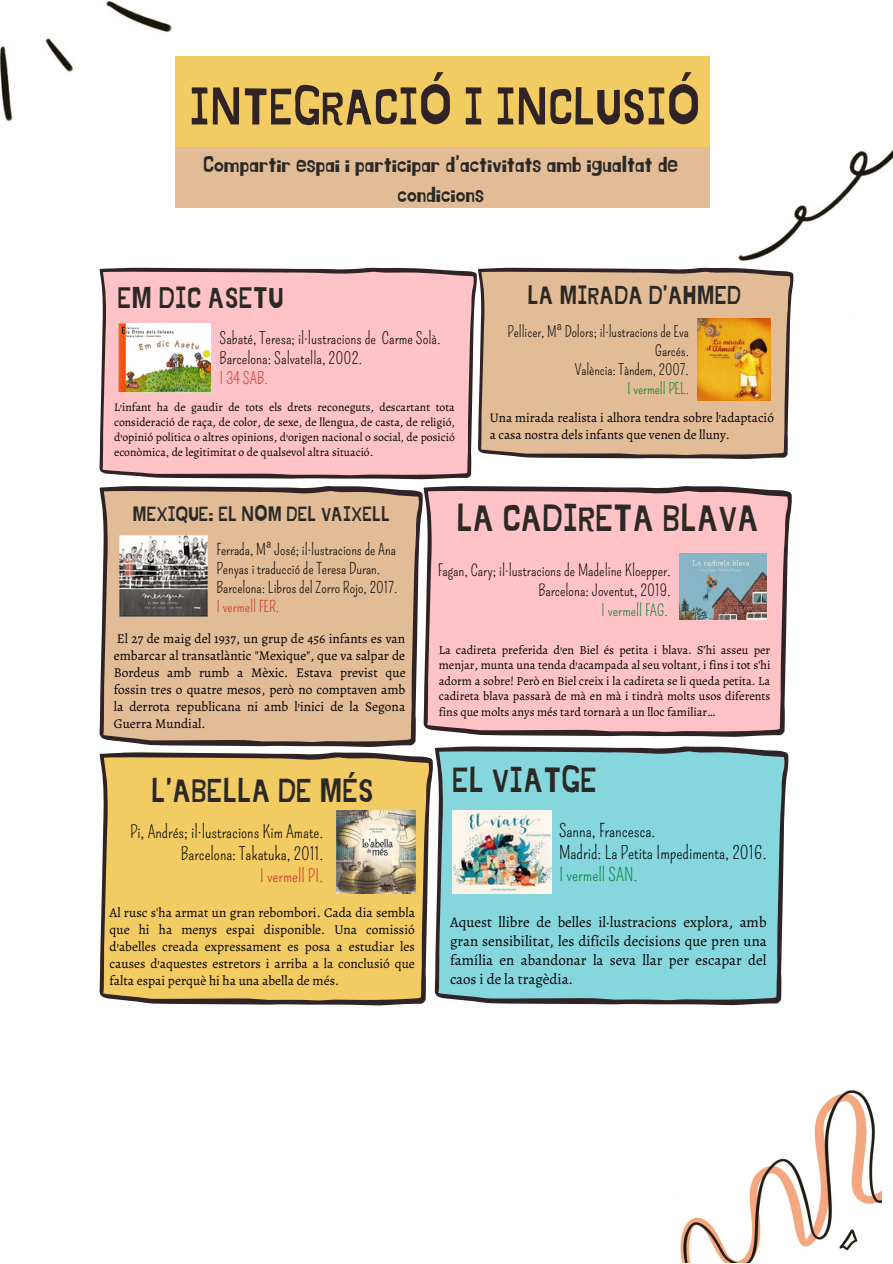
<style>
.page{position:relative;width:893px;height:1264px;background:#fff}
.page>*{position:absolute;margin:0;border:0;box-sizing:border-box;transform-origin:0 0}
.t1{font:51.15px "Jingleberry";color:#2f2325}
.t2{font:37.5px "Jingleberry";color:#2b2926}
.t3{font:34.8px "Jingleberry";color:#2b2926}
.t4{font:33px "Jingleberry";color:#2b2926}
.t5{font:29.55px "Jingleberry";color:#2b2926}
.t6{font:25.65px "Jingleberry";color:#2b2926}
.t7{font:22.95px/29.2px "Jingleberry";color:#2b2926;text-align:center}
.t8{font:20.4px "Jingleberry";color:#2b2926}
.t9{font:17.85px/22.2px "Pompiere";color:#000}
.t10{font:17.85px "Pompiere";color:#008037}
.t11{font:17.4px/22px "Pompiere";color:#000;text-align:right}
.t12{font:17.4px "Pompiere";color:#ca3128}
.t13{font:16.2px/20.2px "Pompiere";color:#000}
.t14{font:16.2px "Pompiere";color:#ca3128}
.t15{font:15.9px/19.6px "Pompiere";color:#000;text-align:right}
.t16{font:15.9px "Pompiere";color:#008037}
.t17{font:15.3px/19px "Pompiere";color:#000}
.t18{font:15.3px "Pompiere";color:#ca3128}
.t19{font:14.85px/18.9px "Alegreya";color:#000;text-align:justify}
.t20{font:14.85px/19px "Pompiere";color:#000;text-align:right}
.t21{font:14.85px "Pompiere";color:#008037}
.t22{font:13.35px/17px "Alegreya";color:#000;text-align:justify}
.t23{font:13.2px/16.6px "Alegreya";color:#000}
.t24{font:12.3px/15.5px "Alegreya";color:#000;text-align:justify}
.t25{font:11.7px/14.9px "Alegreya";color:#000;text-align:justify}
</style>
<div class="page">
<img style="left:0;top:1px;width:176px;height:153px">
<img style="left:674px;top:1090px;width:207px;height:172px">
<img style="left:702px;top:121px;width:190px;height:163px">
<div style="left:176px;top:56px;width:533px;height:130px;background:#f3cb63"></div>
<div style="left:176px;top:147px;width:533px;height:61px;background:#e2bb97"></div>
<svg style="left:99px;top:268px;width:378px;height:211px;background:#f1babd"></svg>
<img style="left:119px;top:324px;width:92px;height:68px">
<svg style="left:477px;top:268px;width:316px;height:191px;background:#d6b292"></svg>
<img style="left:697px;top:319px;width:73px;height:82px">
<svg style="left:99px;top:486px;width:324px;height:261px;background:#d7b393"></svg>
<img style="left:119px;top:535px;width:88px;height:81px">
<svg style="left:423px;top:486px;width:368px;height:251px;background:#f1babe"></svg>
<img style="left:679px;top:553px;width:87px;height:66px">
<svg style="left:434px;top:746px;width:354px;height:259px;background:#84ccd2"></svg>
<img style="left:452px;top:810px;width:99px;height:84px">
<svg style="left:99px;top:752px;width:334px;height:253px;background:#e6c164"></svg>
<img style="left:336px;top:810px;width:79px;height:84px">
<h1 class="t1" style="left:189px;top:83px;width:512px">INTEGRACIÓ I INCLUSIÓ</h1>
<h3 class="t7" style="left:203px;top:151px;width:476px">Compartir espai i participar d'activitats amb igualtat de condicions</h3>
<h3 class="t5" style="left:118px;top:284px;width:167px">EM DIC ASETU</h3>
<p class="t13" style="left:219px;top:328px;width:223px">Sabaté, Teresa; il·lustracions de Carme Solà.<br>Barcelona: Salvatella, 2002.</p>
<p class="t14" style="left:219px;top:369px;width:50px">I 34 SAB.</p>
<p class="t25" style="left:114px;top:400px;width:342px">L'infant ha de gaudir de tots els drets reconeguts, descartant tota consideració de raça, de color, de sexe, de llengua, de casta, de religió, d'opinió política o altres opinions, d'origen nacional o social, de posició econòmica, de legitimitat o de qualsevol altra situació.</p>
<h3 class="t6" style="left:527px;top:284px;width:215px">LA MIRADA D’AHMED</h3>
<p class="t20" style="left:507px;top:322px;width:183px">Pellicer, Mª Dolors; il·lustracions de Eva<br>Garcés.<br>València: Tàndem, 2007.</p>
<p class="t21" style="left:627px;top:380px;width:63px">I vermell PEL.</p>
<p class="t23" style="left:490px;top:409px;width:285px">Una mirada realista i alhora tendra sobre l'adaptació a casa nostra dels infants que venen de lluny.</p>
<h3 class="t8" style="left:133px;top:504px;width:259px">MEXIQUE: EL NOM DEL VAIXELL</h3>
<p class="t17" style="left:216px;top:540px;width:182px">Ferrada, Mª José; il·lustracions de Ana<br>Penyas i traducció de Teresa Duran.<br>Barcelona: Libros del Zorro Rojo, 2017.</p>
<p class="t18" style="left:216px;top:597px;width:64px">I vermell FER.</p>
<p class="t22" style="left:114px;top:630px;width:293px">El 27 de maig del 1937, un grup de 456 infants es van embarcar al transatlàntic "Mexique", que va salpar de Bordeus amb rumb a Mèxic. Estava previst que fossin tres o quatre mesos, però no comptaven amb la derrota republicana ni amb l'inici de la Segona Guerra Mundial.</p>
<h3 class="t4" style="left:151px;top:776px;width:224px">L’ABELLA DE MÉS</h3>
<h3 class="t11" style="left:130px;top:821px;width:195px">Pi, Andrés; il·lustracions Kim Amate.<br>Barcelona: Takatuka, 2011.</h3>
<h3 class="t12" style="left:260px;top:866px;width:65px">I vermell PI.</h3>
<p class="t22" style="left:109px;top:904px;width:307px">Al rusc s'ha armat un gran rebombori. Cada dia sembla que hi ha menys espai disponible. Una comissió d'abelles creada expressament es posa a estudiar les causes d'aquestes estretors i arriba a la conclusió que falta espai perquè hi ha una abella de més.</p>
<h2 class="t2" style="left:456px;top:501px;width:304px">LA CADIRETA BLAVA</h2>
<p class="t15" style="left:437px;top:561px;width:234px">Fagan, Cary; il·lustracions de Madeline Kloepper.<br>Barcelona: Joventut, 2019.</p>
<p class="t16" style="left:601px;top:600px;width:68px">I vermell FAG.</p>
<p class="t24" style="left:439px;top:642px;width:333px">La cadireta preferida d’en Biel és petita i blava. S’hi asseu per menjar, munta una tenda d’acampada al seu voltant, i fins i tot s’hi adorm a sobre! Però en Biel creix i la cadireta se li queda petita. La cadireta blava passarà de mà en mà i tindrà molts usos diferents fins que molts anys més tard tornarà a un lloc familiar…</p>
<h3 class="t3" style="left:452px;top:764px;width:146px">EL VIATGE</h3>
<h3 class="t9" style="left:559px;top:819px;width:209px">Sanna, Francesca.<br>Madrid: La Petita Impedimenta, 2016.</h3>
<h3 class="t10" style="left:559px;top:864px;width:80px">I vermell SAN.</h3>
<p class="t19" style="left:450px;top:912px;width:318px">Aquest llibre de belles il·lustracions explora, amb gran sensibilitat, les difícils decisions que pren una família en abandonar la seva llar per escapar del caos i de la tragèdia.</p>
</div>
